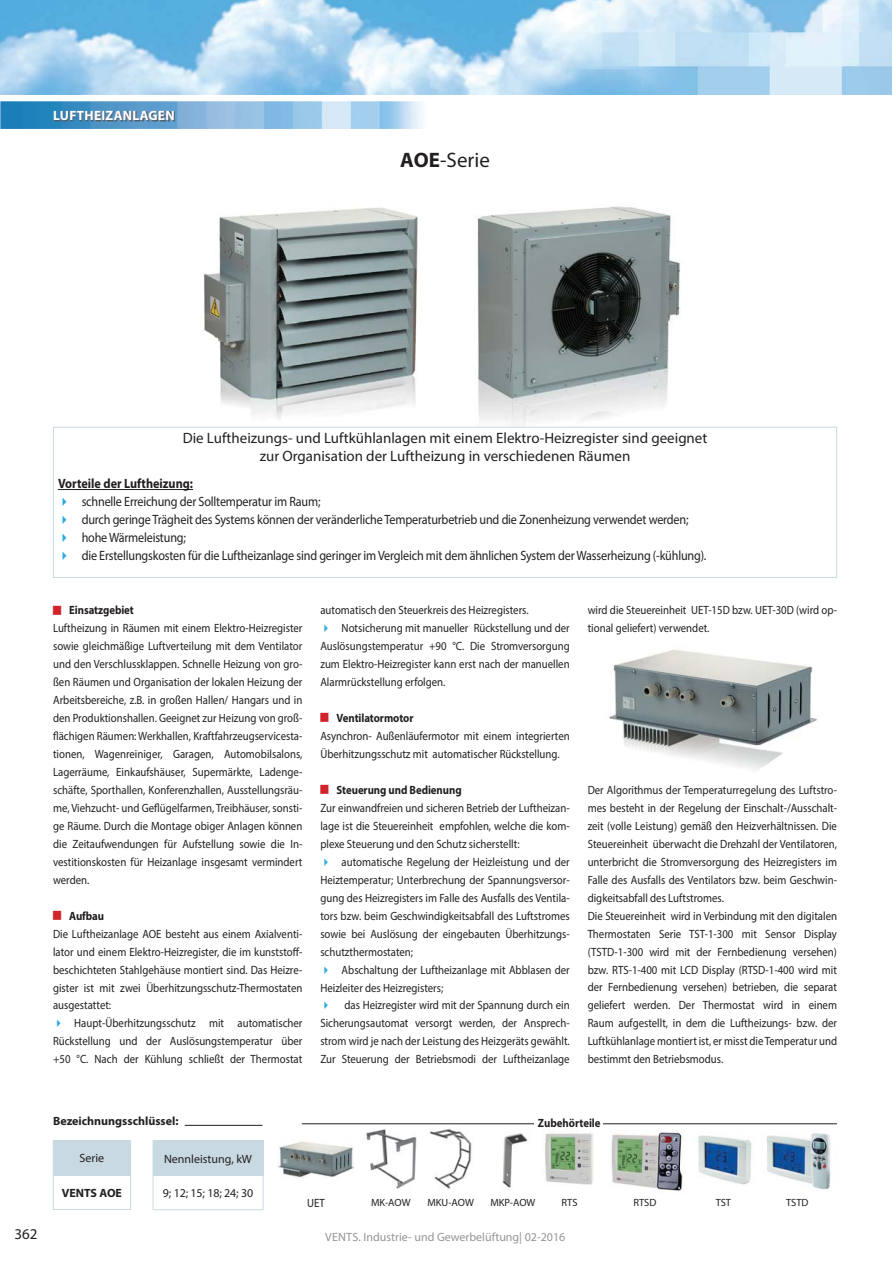
<style>
.page{position:relative;width:893px;height:1263px;background:#fff}
.page>*{position:absolute;margin:0;border:0;box-sizing:border-box;transform-origin:0 0}
.t1{font:21px "Myriad Pro";color:#231f20}
.t2{font:15px/18px "Myriad Pro";color:#231f20;text-align:center}
.t3{font:13.5px/18px "Myriad Pro";letter-spacing:-.015em;color:#231f20;scale:.9 1}
.t4{font:700 13.5px "Myriad Pro";color:#231f20;scale:.9 1}
.t5{font:700 13.5px "Myriad Pro";letter-spacing:.02em;color:#fff}
.t6{font:12px/18px "Myriad Pro";color:#231f20;text-align:justify;scale:.9 1}
.t7{font:700 12px "Myriad Pro";letter-spacing:-.005em;color:#231f20;scale:.9 1}
.t8{font:12px "Myriad Pro";color:#939598}
.t9{font:12px "Myriad Pro";color:#231f20}
.t10{font:700 12px "Myriad Pro";letter-spacing:-.005em;color:#231f20}
.t11{font:10.5px "Myriad Pro";color:#231f20}
.s1{font-weight:700}
</style>
<div class="page">
<img style="left:1px;top:0;width:891px;height:94px">
<img style="left:1px;top:101px;width:421px;height:28px">
<img style="left:471px;top:206px;width:215px;height:221px">
<img style="left:55px;top:111px;width:119px;height:10px">
<img style="left:195px;top:207px;width:232px;height:220px">
<img style="left:609px;top:649px;width:208px;height:120px">
<div style="left:53px;top:1140px;width:78px;height:36px;background:#c8d9e2"></div>
<hr style="left:53px;top:1209px;width:78px;height:1px;background:#c8d9e2">
<hr style="left:53px;top:1176px;width:1px;height:33px;background:#c8d9e2">
<hr style="left:130px;top:1176px;width:1px;height:33px;background:#c8d9e2">
<div style="left:153px;top:1140px;width:110px;height:36px;background:#c8d9e2"></div>
<hr style="left:153px;top:1176px;width:1px;height:34px;background:#c8d9e2">
<hr style="left:263px;top:1176px;width:1px;height:34px;background:#c8d9e2">
<hr style="left:153px;top:1209px;width:110px;height:1px;background:#c8d9e2">
<hr style="left:263px;top:1140px;width:1px;height:36px;background:#c8d9e2">
<hr style="left:603px;top:1124px;width:234px;height:1px;background:#231f20">
<hr style="left:302px;top:1124px;width:232px;height:1px;background:#231f20">
<img style="left:766px;top:1133px;width:65px;height:57px">
<img style="left:697px;top:1135px;width:55px;height:50px">
<img style="left:611px;top:1130px;width:72px;height:61px">
<img style="left:545px;top:1129px;width:49px;height:56px">
<img style="left:502px;top:1133px;width:26px;height:55px">
<img style="left:430px;top:1129px;width:42px;height:60px">
<img style="left:366px;top:1129px;width:51px;height:60px">
<img style="left:278px;top:1141px;width:77px;height:37px">
<hr style="left:58px;top:489px;width:135px;height:1px;background:#231f20">
<div style="left:53px;top:427px;width:784px;height:151px;border:1px solid #c8d9e2"></div>
<hr style="left:185px;top:1125px;width:77px;height:1px;background:#231f20">
<p class="t5" style="left:53px;top:110px;width:123px">LUFTHEIZANLAGEN</p>
<h1 class="t1" style="left:400px;top:152px;width:91px"><span class="s1">AОЕ</span>-Serie</h1>
<p class="t2" style="left:183px;top:430px;width:526px">Die Luftheizungs- und Luftkühlanlagen mit einem Elektro-Heizregister sind geeignet zur Organisation der Luftheizung in verschiedenen Räumen</p>
<p class="t4" style="left:58px;top:479px;width:151px">Vorteile der Luftheizung:</p>
<p class="t3" style="left:82px;top:493px;width:696px">schnelle Erreichung der Solltemperatur im Raum;<br>durch geringe Trägheit des Systems können der veränderliche Temperaturbetrieb und die Zonenheizung verwendet werden; hohe Wärmeleistung;<br>die Erstellungskosten für die Luftheizanlage sind geringer im Vergleich mit dem ähnlichen System der Wasserheizung (-kühlung).</p>
<p class="t7" style="left:69px;top:605px;width:73px">Einsatzgebiet</p>
<p class="t6" style="left:53px;top:620px;width:279px">Luftheizung in Räumen mit einem Elektro-Heizregister sowie gleichmäßige Luftverteilung mit dem Ventilator und den Verschlussklappen. Schnelle Heizung von gro&shy;ßen Räumen und Organisation der lokalen Heizung der Arbeitsbereiche, z.B. in großen Hallen/ Hangars und in den Produktionshallen. Geeignet zur Heizung von groß&shy;flächigen Räumen: Werkhallen, Kraftfahrzeugservicesta&shy;tionen, Wagenreiniger, Garagen, Automobilsalons, Lagerräume, Einkaufshäuser, Supermärkte, Ladenge&shy;schäfte, Sporthallen, Konferenzhallen, Ausstellungsräu&shy;me, Viehzucht- und Geflügelfarmen, Treibhäuser, sonsti&shy;ge Räume. Durch die Montage obiger Anlagen können die Zeitaufwendungen für Aufstellung sowie die In&shy;vestitionskosten für Heizanlage insgesamt vermindert werden.</p>
<p class="t7" style="left:69px;top:911px;width:40px">Aufbau</p>
<p class="t6" style="left:53px;top:925px;width:279px">Die Luftheizanlage AOE besteht aus einem Axialventi&shy;lator und einem Elektro-Heizregister, die im kunststoff&shy;beschichteten Stahlgehäuse montiert sind. Das Heizre&shy;gister ist mit zwei Überhitzungsschutz-Thermostaten ausgestattet:</p>
<p class="t6" style="left:53px;top:1015px;width:279px;text-indent:21px">Haupt-Überhitzungsschutz mit automatischer Rückstellung und der Auslösungstemperatur über +50 °C. Nach der Kühlung schließt der Thermostat</p>
<p class="t6" style="left:320px;top:602px;width:233px">automatisch den Steuerkreis des Heizregisters.</p>
<p class="t6" style="left:342px;top:620px;width:255px">Notsicherung mit manueller Rückstellung und der</p>
<p class="t6" style="left:320px;top:638px;width:279px">Auslösungstemperatur +90 °C. Die Stromversorgung</p>
<p class="t6" style="left:320px;top:656px;width:278px">zum Elektro-Heizregister kann erst nach der manuellen</p>
<p class="t6" style="left:320px;top:674px;width:141px">Alarmrückstellung erfolgen.</p>
<p class="t7" style="left:336px;top:713px;width:87px">Ventilatormotor</p>
<p class="t6" style="left:320px;top:728px;width:279px">Asynchron- Außenläufermotor mit einem integrierten<br>Überhitzungsschutz mit automatischer Rückstellung.</p>
<p class="t7" style="left:336px;top:785px;width:141px">Steuerung und Bedienung</p>
<p class="t6" style="left:320px;top:799px;width:279px">Zur einwandfreien und sicheren Betrieb der Luftheizan&shy;lage ist die Steuereinheit empfohlen, welche die kom&shy;plexe Steuerung und den Schutz sicherstellt:</p>
<p class="t6" style="left:320px;top:853px;width:279px;text-indent:21px">automatische Regelung der Heizleistung und der Heiztemperatur; Unterbrechung der Spannungsversor&shy;gung des Heizregisters im Falle des Ausfalls des Ventila&shy;tors bzw. beim Geschwindigkeitsabfall des Luftstromes sowie bei Auslösung der eingebauten Überhitzungs&shy;schutzthermostaten;</p>
<p class="t6" style="left:320px;top:961px;width:279px;text-indent:21px">Abschaltung der Luftheizanlage mit Abblasen der<br>Heizleiter des Heizregisters;</p>
<p class="t6" style="left:320px;top:997px;width:279px;text-indent:24px">das Heizregister wird mit der Spannung durch ein Sicherungsautomat versorgt werden, der Ansprech&shy;strom wird je nach der Leistung des Heizgeräts gewählt.<br>Zur Steuerung der Betriebsmodi der Luftheizanlage</p>
<p class="t6" style="left:588px;top:602px;width:278px">wird die Steuereinheit UET-15D bzw. UET-30D (wird op&shy;tional geliefert) verwendet.</p>
<p class="t6" style="left:588px;top:782px;width:279px;text-align:left">Der Algorithmus der Temperaturregelung des Luftstro&shy;mes besteht in der Regelung der Einschalt-/Ausschalt&shy;zeit (volle Leistung) gemäß den Heizverhältnissen. Die Steuereinheit überwacht die Drehzahl der Ventilatoren, unterbricht die Stromversorgung des Heizregisters im Falle des Ausfalls des Ventilators bzw. beim Geschwin&shy;digkeitsabfall des Luftstromes.<br>Die Steuereinheit wird in Verbindung mit den digitalen Thermostaten Serie TST-1-300 mit Sensor Display (TSTD-1-300 wird mit der Fernbedienung versehen) bzw. RTS-1-400 mit LCD Display (RTSD-1-400 wird mit der Fernbedienung versehen) betrieben, die separat geliefert werden. Der Thermostat wird in einem Raum aufgestellt, in dem die Luftheizungs- bzw. der Luftkühlanlage montiert ist, er misst die Temperatur und bestimmt den Betriebsmodus.</p>
<p class="t2" style="left:15px;top:1226px;width:25px">362</p>
<p class="t10" style="left:53px;top:1116px;width:127px">Bezeichnungsschlüssel:</p>
<p class="t9" style="left:80px;top:1154px;width:26px">Serie</p>
<p class="t10" style="left:62px;top:1188px;width:62px">VENTS AOE</p>
<p class="t9" style="left:164px;top:1154px;width:90px">Nennleistung, kW</p>
<p class="t9" style="left:163px;top:1189px;width:92px">9; 12; 15; 18; 24; 30</p>
<p class="t7" style="left:538px;top:1118px;width:71px">Zubehörteile</p>
<p class="t6" style="left:307px;top:1195px;width:21px">UET</p>
<p class="t11" style="left:371px;top:1198px;width:41px">MK-AOW</p>
<p class="t11" style="left:427px;top:1198px;width:48px">MKU-AOW</p>
<p class="t11" style="left:490px;top:1198px;width:47px">MKP-AOW</p>
<p class="t11" style="left:561px;top:1198px;width:18px">RTS</p>
<p class="t11" style="left:633px;top:1198px;width:25px">RTSD</p>
<p class="t11" style="left:716px;top:1198px;width:17px">TST</p>
<p class="t11" style="left:786px;top:1198px;width:24px">TSTD</p>
<p class="t8" style="left:325px;top:1233px;width:242px">VENTS. Industrie- und Gewerbelüftung| 02-2016</p>
</div>
